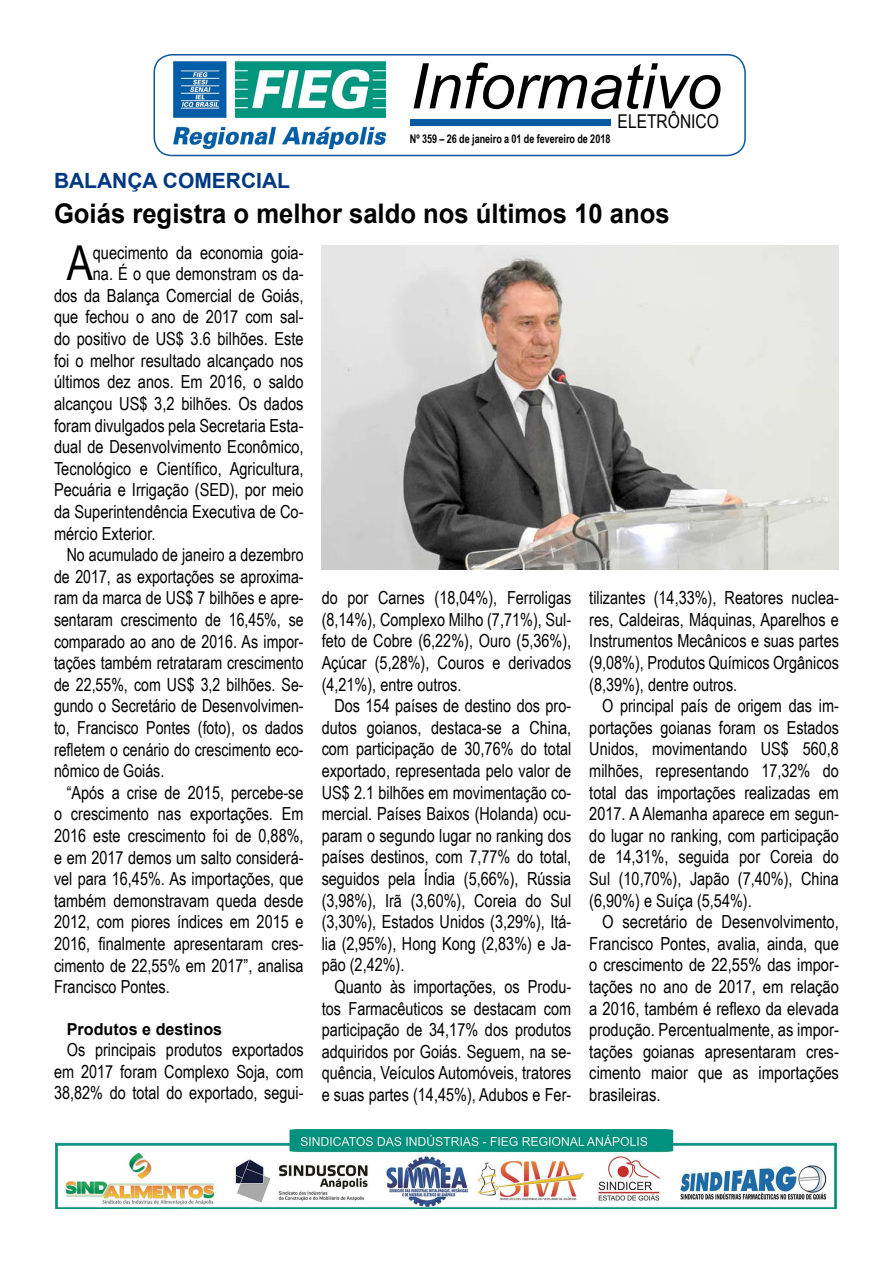
<style>
.page{position:relative;width:893px;height:1263px;background:#fff}
.page>*{position:absolute;margin:0;border:0;box-sizing:border-box;transform-origin:0 0}
.t1{font:italic 63px "Arial";color:#000}
.t2{font:48.15px "Arial Narrow";color:#000}
.t3{font:700 27px "Arial";color:#000;scale:.95 1}
.t4{font:700 21px "Arial";color:#003882}
.t5{font:19.05px "Arial Narrow";color:#000}
.t6{font:18px/21.6px "Arial Narrow";color:#000;text-align:justify}
.t7{font:18px "Arial Narrow";color:#000;scale:.96 1}
.t8{font:700 16.5px "Arial";color:#000}
.t9{font:700 12px "Arial Narrow";color:#000;scale:.92 1}
</style>
<div class="page">
<img style="left:55px;top:1129px;width:782px;height:80px">
<img style="left:322px;top:246px;width:517px;height:324px">
<div style="left:153px;top:54px;width:593px;height:102px;border:2px solid #0958a1;border-radius:18px"></div>
<img style="left:173px;top:62px;width:213px;height:86px">
<div style="left:410px;top:119px;width:200px;height:6px;background:#0759a2"></div>
<h1 class="t1" style="left:410px;top:45px;width:313px">Informativo</h1>
<p class="t5" style="left:618px;top:108px;width:103px">ELETRÔNICO</p>
<p class="t9" style="left:410px;top:129px;width:219px">Nº 359 – 26 de janeiro a 01 de fevereiro de 2018</p>
<p class="t4" style="left:54px;top:165px;width:238px">BALANÇA COMERCIAL</p>
<h3 class="t3" style="left:54px;top:194px;width:650px">Goiás registra o melhor saldo nos últimos 10 anos</h3>
<h2 class="t2" style="left:67px;top:228px;width:28px">A</h2>
<p class="t6" style="left:93px;top:241px;width:212px">quecimento da economia goia-</p>
<p class="t6" style="left:93px;top:262px;width:212px">na. É o que demonstram os da-</p>
<p class="t6" style="left:54px;top:284px;width:251px">dos da Balança Comercial de Goiás,</p>
<p class="t6" style="left:54px;top:306px;width:251px">que fechou o ano de 2017 com sal-</p>
<p class="t6" style="left:54px;top:327px;width:251px">do positivo de US$ 3.6 bilhões. Este</p>
<p class="t6" style="left:54px;top:349px;width:251px">foi o melhor resultado alcançado nos</p>
<p class="t6" style="left:54px;top:370px;width:251px">últimos dez anos. Em 2016, o saldo</p>
<p class="t6" style="left:54px;top:392px;width:251px">alcançou US$ 3,2 bilhões. Os dados</p>
<p class="t6" style="left:54px;top:414px;width:251px">foram divulgados pela Secretaria Esta-</p>
<p class="t6" style="left:54px;top:435px;width:251px">dual de Desenvolvimento Econômico,</p>
<p class="t6" style="left:54px;top:457px;width:251px">Tecnológico e Científico, Agricultura,</p>
<p class="t6" style="left:54px;top:478px;width:251px">Pecuária e Irrigação (SED), por meio</p>
<p class="t6" style="left:54px;top:500px;width:251px">da Superintendência Executiva de Co-</p>
<p class="t6" style="left:54px;top:522px;width:103px">mércio Exterior.</p>
<p class="t7" style="left:67px;top:541px;width:248px">No acumulado de janeiro a dezembro</p>
<p class="t7" style="left:54px;top:563px;width:262px">de 2017, as exportações se aproxima-</p>
<p class="t7" style="left:54px;top:585px;width:262px">ram da marca de US$ 7 bilhões e apre-</p>
<p class="t7" style="left:54px;top:606px;width:262px">sentaram crescimento de 16,45%, se</p>
<p class="t7" style="left:54px;top:628px;width:262px">comparado ao ano de 2016. As impor-</p>
<p class="t7" style="left:54px;top:649px;width:261px">tações também retrataram crescimento</p>
<p class="t7" style="left:54px;top:671px;width:262px">de 22,55%, com US$ 3,2 bilhões. Se-</p>
<p class="t7" style="left:54px;top:693px;width:262px">gundo o Secretário de Desenvolvimen-</p>
<p class="t7" style="left:54px;top:714px;width:262px">to, Francisco Pontes (foto), os dados</p>
<p class="t7" style="left:54px;top:736px;width:262px">refletem o cenário do crescimento eco-</p>
<p class="t7" style="left:54px;top:757px;width:116px">nômico de Goiás.</p>
<p class="t6" style="left:67px;top:781px;width:238px">“Após a crise de 2015, percebe-se</p>
<p class="t6" style="left:54px;top:802px;width:251px">o crescimento nas exportações. Em</p>
<p class="t6" style="left:54px;top:824px;width:251px">2016 este crescimento foi de 0,88%,</p>
<p class="t6" style="left:54px;top:846px;width:251px">e em 2017 demos um salto considerá-</p>
<p class="t6" style="left:54px;top:867px;width:251px">vel para 16,45%. As importações, que</p>
<p class="t6" style="left:54px;top:889px;width:251px">também demonstravam queda desde</p>
<p class="t6" style="left:54px;top:910px;width:251px">2012, com piores índices em 2015 e</p>
<p class="t6" style="left:54px;top:932px;width:251px">2016, finalmente apresentaram cres-</p>
<p class="t6" style="left:54px;top:954px;width:251px">cimento de 22,55% em 2017”, analisa</p>
<p class="t6" style="left:54px;top:975px;width:117px">Francisco Pontes.</p>
<p class="t8" style="left:67px;top:1017px;width:157px">Produtos e destinos</p>
<p class="t6" style="left:54px;top:1038px;width:251px;text-indent:13px">Os principais produtos exportados em 2017 foram Complexo Soja, com 38,82% do total do exportado, segui-</p>
<p class="t6" style="left:322px;top:586px;width:251px">do por Carnes (18,04%), Ferroligas (8,14%), Complexo Milho (7,71%), Sul&shy;feto de Cobre (6,22%), Ouro (5,36%), Açúcar (5,28%), Couros e derivados (4,21%), entre outros.</p>
<p class="t6" style="left:322px;top:694px;width:251px;text-indent:13px">Dos 154 países de destino dos pro&shy;dutos goianos, destaca-se a China, com participação de 30,76% do total exportado, representada pelo valor de US$ 2.1 bilhões em movimentação co&shy;mercial. Países Baixos (Holanda) ocu&shy;param o segundo lugar no ranking dos países destinos, com 7,77% do total, seguidos pela Índia (5,66%), Rússia (3,98%), Irã (3,60%), Coreia do Sul (3,30%), Estados Unidos (3,29%), Itá&shy;lia (2,95%), Hong Kong (2,83%) e Ja&shy;pão (2,42%).</p>
<p class="t6" style="left:322px;top:975px;width:251px;text-indent:13px">Quanto às importações, os Produ&shy;tos Farmacêuticos se destacam com participação de 34,17% dos produtos adquiridos por Goiás. Seguem, na se&shy;quência, Veículos Automóveis, tratores e suas partes (14,45%), Adubos e Fer-</p>
<p class="t6" style="left:589px;top:586px;width:251px">tilizantes (14,33%), Reatores nuclea&shy;res, Caldeiras, Máquinas, Aparelhos e Instrumentos Mecânicos e suas partes (9,08%), Produtos Químicos Orgânicos (8,39%), dentre outros.</p>
<p class="t6" style="left:589px;top:694px;width:251px;text-indent:13px">O principal país de origem das im&shy;portações goianas foram os Estados Unidos, movimentando US$ 560,8 milhões, representando 17,32% do total das importações realizadas em 2017. A Alemanha aparece em segun&shy;do lugar no ranking, com participação de 14,31%, seguida por Coreia do Sul (10,70%), Japão (7,40%), China (6,90%) e Suíça (5,54%).</p>
<p class="t6" style="left:589px;top:910px;width:251px;text-indent:13px">O secretário de Desenvolvimento, Francisco Pontes, avalia, ainda, que o crescimento de 22,55% das impor&shy;tações no ano de 2017, em relação a 2016, também é reflexo da elevada produção. Percentualmente, as impor&shy;tações goianas apresentaram cres&shy;cimento maior que as importações brasileiras.</p>
</div>
